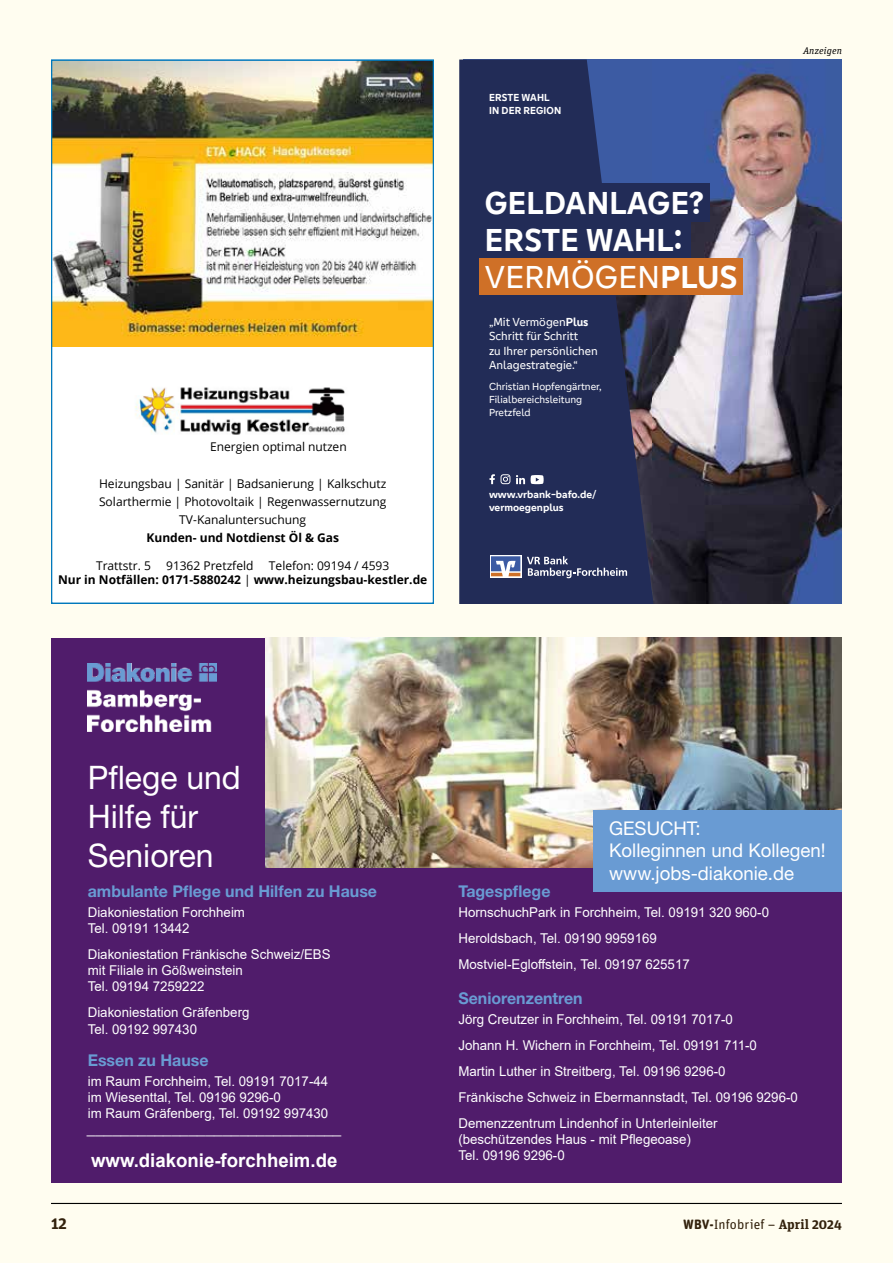
<style>
.page{position:relative;width:893px;height:1263px;background:#fffdf0}
.page>*{position:absolute;margin:0;border:0;box-sizing:border-box;transform-origin:0 0}
.t1{font:700 32.85px/36.9px "Genos GFG";letter-spacing:.01em;color:#fff}
.t2{font:32.4px/39px "Helvetica Neue LT Std";color:#fff}
.t3{font:18.9px/22.6px "Helvetica Neue LT Std";color:#fff}
.t4{font:18.9px "Arial Narrow";color:#fff}
.t5{font:700 18.9px "Arial";color:#fff}
.t6{font:700 16.5px "Unit Slab OT";color:#32210c}
.t7{font:700 16.2px "Helvetica Neue LT Std";color:#699bd3}
.t8{font:13.5px/16.2px "Arial";color:#fff}
.t9{font:13.5px "Unit Rounded Pro";letter-spacing:.005em;color:#32210c}
.t10{font:12px/18px "Open Sans";color:#000;text-align:center}
.t11{font:700 12px/13.5px "Open Sans";color:#000}
.t12{font:12px/14.4px "Genos GFG";color:#fff}
.t13{font:10.5px/12.6px "Genos GFG";color:#fff}
.t14{font:700 10.5px/12.6px "Genos GFG";color:#fff;scale:1.05 1}
.t15{font:700 10.5px/12.6px "Genos GFG";color:#fff}
.t16{font:italic 9.75px "Unit Slab OT";letter-spacing:.025em;color:#000}
.s1{font-weight:400}
.s2{font-size:37.65px}
.s3{font-weight:700}
.s4{font-family:"Unit Slab OT";font-weight:700}
</style>
<div class="page">
<hr style="left:51px;top:1203px;width:791px;height:1px;background:#000">
<div style="left:51px;top:60px;width:383px;height:544px;background:#fff"></div>
<img style="left:53px;top:62px;width:379px;height:285px">
<img style="left:135px;top:387px;width:210px;height:48px">
<div style="left:51px;top:638px;width:791px;height:544px;background:#501c6b"></div>
<img style="left:88px;top:664px;width:129px;height:68px">
<img style="left:266px;top:638px;width:576px;height:229px">
<div style="left:593px;top:810px;width:249px;height:81px;background:#699bd3"></div>
<img style="left:654px;top:60px;width:188px;height:544px">
<svg style="left:459px;top:60px;width:195px;height:544px;background:#27325d"></svg>
<svg style="left:490px;top:555px;width:31px;height:22px"></svg>
<svg style="left:491px;top:556px;width:29px;height:20px"></svg>
<svg style="left:527px;top:556px;width:100px;height:22px;background:#4f5779"></svg>
<div style="left:479px;top:222px;width:212px;height:36px;background:#222c57"></div>
<div style="left:479px;top:183px;width:230px;height:39px;background:#222c57"></div>
<div style="left:479px;top:258px;width:264px;height:36px;background:#cf7027"></div>
<svg style="left:489px;top:474px;width:6px;height:10px"></svg>
<svg style="left:531px;top:475px;width:13px;height:9px"></svg>
<svg style="left:516px;top:475px;width:9px;height:9px"></svg>
<svg style="left:501px;top:474px;width:9px;height:10px"></svg>
<p class="t10" style="left:210px;top:437px;width:138px">Energien optimal nutzen</p>
<p class="t10" style="left:99px;top:475px;width:289px">Heizungsbau | Sanitär | Badsanierung | Kalkschutz<br>Solarthermie | Photovoltaik | Regenwassernutzung<br>TV-Kanaluntersuchung</p>
<p class="t11" style="left:146px;top:531px;width:194px">Kunden- und Notdienst Öl &amp; Gas</p>
<p class="t10" style="left:96px;top:556px;width:56px">Trattstr. 5</p>
<p class="t10" style="left:166px;top:556px;width:89px">91362 Pretzfeld</p>
<p class="t11" style="left:58px;top:559px;width:371px;text-indent:211px"><span class="s1">Telefon: 09194 / 4593<br></span>Nur in Notfällen: 0171-5880242 <span class="s1">|</span> www.heizungsbau-kestler.de</p>
<p class="t15" style="left:489px;top:91px;width:74px">ERSTE WAHL<br>IN DER REGION</p>
<h1 class="t1" style="left:485px;top:185px;width:254px">GELDANLAGE?<br>ERSTE WAHL<span class="s2">:<br></span><span class="s1">VERMÖGEN</span>PLUS</h1>
<p class="t12" style="left:489px;top:315px;width:110px">„Mit Vermögen<span class="s3">Plus<br></span>Schritt für Schritt<br>zu Ihrer persönlichen<br>Anlagestrategie.“</p>
<p class="t13" style="left:489px;top:380px;width:114px">Christian Hopfengärtner,<br>Filialbereichsleitung<br>Pretzfeld</p>
<p class="t14" style="left:489px;top:488px;width:104px">www.vrbank-bafo.de/ vermoegenplus</p>
<p class="t16" style="left:803px;top:44px;width:40px">Anzeigen</p>
<h2 class="t2" style="left:88px;top:757px;width:154px">Pflege und<br>Hilfe für<br>Senioren</h2>
<p class="t7" style="left:88px;top:881px;width:291px">ambulante Pflege und Hilfen zu Hause</p>
<p class="t8" style="left:88px;top:904px;width:159px">Diakoniestation Forchheim<br>Tel. 09191 13442</p>
<p class="t8" style="left:88px;top:946px;width:244px">Diakoniestation Fränkische Schweiz/EBS mit Filiale in Gößweinstein<br>Tel. 09194 7259222</p>
<p class="t8" style="left:88px;top:1004px;width:163px">Diakoniestation Gräfenberg<br>Tel. 09192 997430</p>
<p class="t7" style="left:88px;top:1050px;width:122px">Essen zu Hause</p>
<p class="t8" style="left:88px;top:1073px;width:242px">im Raum Forchheim, Tel. 09191 7017-44 im Wiesenttal, Tel. 09196 9296-0<br>im Raum Gräfenberg, Tel. 09192 997430</p>
<h3 class="t4" style="left:87px;top:1114px;width:256px">______________________________</h3>
<h3 class="t5" style="left:91px;top:1147px;width:248px">www.diakonie-forchheim.de</h3>
<h3 class="t3" style="left:609px;top:816px;width:218px">GESUCHT:<br>Kolleginnen und Kollegen! www.jobs-diakonie.de</h3>
<p class="t7" style="left:458px;top:881px;width:94px">Tagespflege</p>
<p class="t8" style="left:458px;top:899px;width:312px;line-height:26px">HornschuchPark in Forchheim, Tel. 09191 320 960-0<br>Heroldsbach, Tel. 09190 9959169<br>Mostviel-Egloffstein, Tel. 09197 625517</p>
<p class="t7" style="left:458px;top:989px;width:126px">Seniorenzentren</p>
<p class="t8" style="left:458px;top:1006px;width:341px;line-height:26px">Jörg Creutzer in Forchheim, Tel. 09191 7017-0<br>Johann H. Wichern in Forchheim, Tel. 09191 711-0<br>Martin Luther in Streitberg, Tel. 09196 9296-0<br>Fränkische Schweiz in Ebermannstadt, Tel. 09196 9296-0<br>Demenzzentrum Lindenhof in Unterleinleiter</p>
<p class="t8" style="left:458px;top:1131px;width:234px">(beschützendes Haus - mit Pflegeoase)<br>Tel. 09196 9296-0</p>
<p class="t6" style="left:51px;top:1212px;width:17px">12</p>
<p class="t9" style="left:683px;top:1216px;width:160px"><span class="s3">WBV-</span>Infobrief – <span class="s4">April 2024</span></p>
</div>
